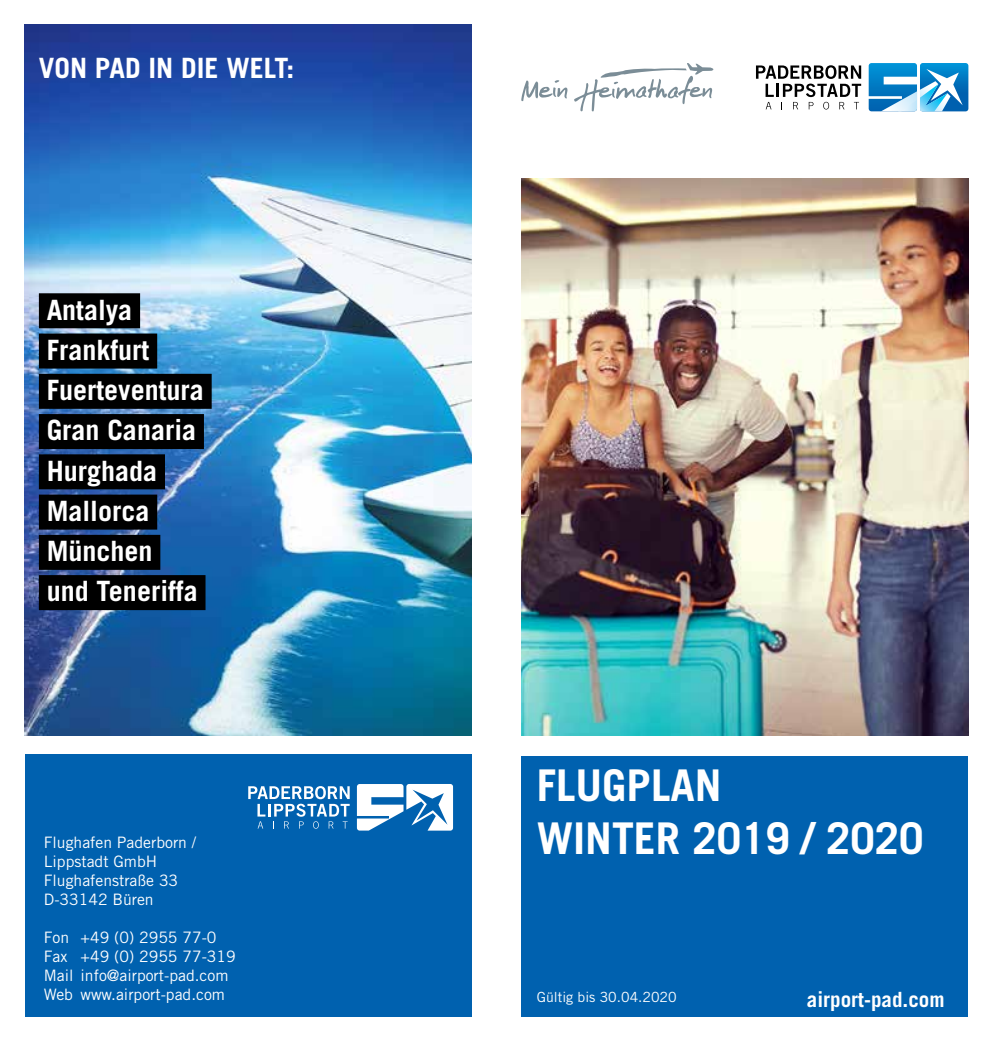
<style>
.page{position:relative;width:993px;height:1042px;background:#fff}
.page>*{position:absolute;margin:0;border:0;box-sizing:border-box;transform-origin:0 0}
.t1{font:700 43.75px/52.5px "Trade Gothic LT Std";color:#fff}
.t2{font:700 28px/40.2px "Trade Gothic LT Std";color:#fff}
.t3{font:700 21px "Trade Gothic LT Std";color:#fff}
.t4{font:15.75px/18.9px "Trade Gothic LT Std";color:#fff}
.t5{font:14px "Trade Gothic LT Std";color:#fff}
</style>
<div class="page">
<div style="left:521px;top:756px;width:446px;height:261px;background:#0061af"></div>
<img style="left:521px;top:179px;width:447px;height:556px">
<svg style="left:521px;top:80px;width:46px;height:21px"></svg>
<svg style="left:574px;top:63px;width:139px;height:48px"></svg>
<svg style="left:756px;top:65px;width:104px;height:44px"></svg>
<svg style="left:868px;top:63px;width:100px;height:48px"></svg>
<div style="left:25px;top:754px;width:446px;height:263px;background:#0061af"></div>
<svg style="left:248px;top:786px;width:101px;height:42px"></svg>
<svg style="left:357px;top:784px;width:96px;height:46px"></svg>
<img style="left:25px;top:25px;width:446px;height:710px">
<div style="left:39px;top:293px;width:101px;height:35px;background:#000"></div>
<div style="left:39px;top:333px;width:118px;height:35px;background:#000"></div>
<div style="left:39px;top:374px;width:173px;height:35px;background:#000"></div>
<div style="left:39px;top:414px;width:165px;height:35px;background:#000"></div>
<div style="left:39px;top:454px;width:126px;height:35px;background:#000"></div>
<div style="left:39px;top:494px;width:118px;height:35px;background:#000"></div>
<div style="left:39px;top:535px;width:121px;height:35px;background:#000"></div>
<div style="left:39px;top:575px;width:166px;height:35px;background:#000"></div>
<h2 class="t2" style="left:39px;top:47px;width:257px">VON PAD IN DIE WELT:</h2>
<h2 class="t2" style="left:47px;top:289px;width:159px">Antalya<br>Frankfurt<br>Fuerteventura<br>Gran Canaria<br>Hurghada<br>Mallorca<br>München<br>und Teneriffa</h2>
<p class="t4" style="left:44px;top:833px;width:154px">Flughafen Paderborn /<br>Lippstadt GmbH<br>Flughafenstraße 33<br>D-33142 Büren</p>
<p class="t4" style="left:44px;top:927px;width:193px">Fon +49 (0) 2955 77-0<br>Fax +49 (0) 2955 77-319<br>Mail info@airport-pad.com<br>Web www.airport-pad.com</p>
<h1 class="t1" style="left:536px;top:759px;width:388px">FLUGPLAN<br>WINTER 2019 / 2020</h1>
<p class="t5" style="left:536px;top:989px;width:141px">Gültig bis 30.04.2020</p>
<h3 class="t3" style="left:806px;top:987px;width:139px">airport-pad.com</h3>
</div>
